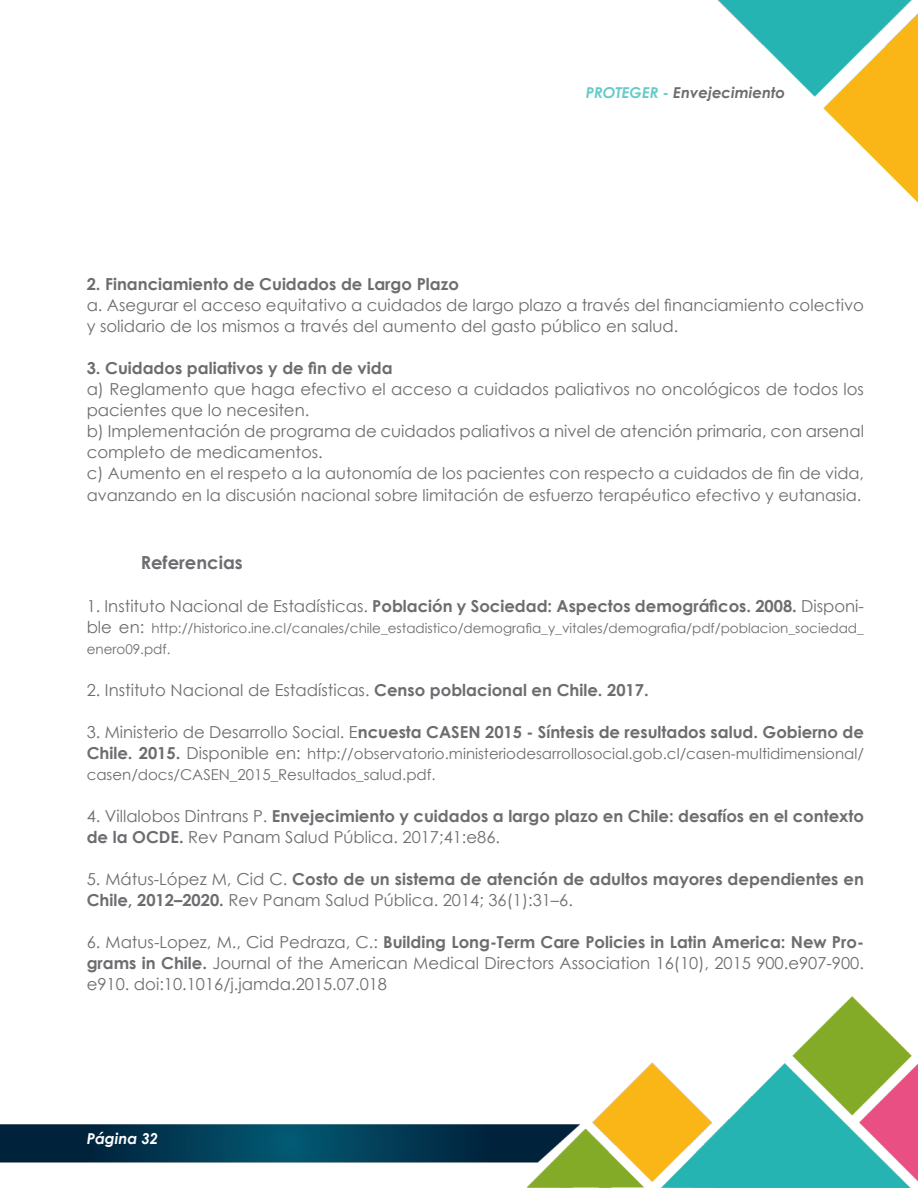
<style>
.page{position:relative;width:918px;height:1188px;background:#fff}
.page>*{position:absolute;margin:0;border:0;box-sizing:border-box;transform-origin:0 0}
.t1{font:700 18px "Century Gothic";color:#6c6d70}
.t2{font:16.5px/21px "Century Gothic";color:#6c6d70}
.t3{font:700 16.5px/21px "Century Gothic";color:#6c6d70}
.t4{font:16.2px/22.5px "Century Gothic";color:#6c6d70}
.t5{font:15px/21px "Century Gothic";color:#6c6d70}
.t6{font:italic 700 15px "Century Gothic";color:#6c6d70}
.t7{font:italic 700 15px "Century Gothic";color:#fff}
.t8{font:13.5px/21px "Century Gothic";color:#6c6d70}
.s1{color:#67caca}
.s2{font-size:16.5px}
.s3{font-weight:400}
.s4{font-weight:700}
.s5{font-weight:700;font-size:16.5px}
</style>
<div class="page">
<img style="left:0;top:0;width:918px;height:1188px">
<p class="t6" style="left:586px;top:81px;width:201px"><span class="s1">PROTEGER -</span> Envejecimiento</p>
<p class="t3" style="left:87px;top:273px;width:374px">2. Financiamiento de Cuidados de Largo Plazo</p>
<p class="t2" style="left:87px;top:294px;width:779px">a. Asegurar el acceso equitativo a cuidados de largo plazo a través del financiamiento colectivo y solidario de los mismos a través del aumento del gasto público en salud.</p>
<p class="t3" style="left:87px;top:357px;width:307px">3. Cuidados paliativos y de fin de vida</p>
<p class="t2" style="left:87px;top:378px;width:779px">a) Reglamento que haga efectivo el acceso a cuidados paliativos no oncológicos de todos los pacientes que lo necesiten.<br>b) Implementación de programa de cuidados paliativos a nivel de atención primaria, con arsenal completo de medicamentos.</p>
<p class="t4" style="left:87px;top:461px;width:779px"><span class="s2">c)</span> Aumento en el respeto a la autonomía de los pacientes con respecto a cuidados de fin de vida, avanzando en la discusión nacional sobre limitación de esfuerzo terapéutico efectivo y eutanasia.</p>
<p class="t1" style="left:141px;top:549px;width:104px">Referencias</p>
<p class="t3" style="left:87px;top:595px;width:779px"><span class="s3">1. Instituto Nacional de Estadísticas.</span> Población y Sociedad: Aspectos demográficos. 2008. <span class="s3">Disponi-</span></p>
<p class="t8" style="left:87px;top:618px;width:779px"><span class="s2">ble en:</span> http://historico.ine.cl/canales/chile_estadistico/demografia_y_vitales/demografia/pdf/poblacion_sociedad_ enero09.pdf.</p>
<p class="t2" style="left:87px;top:680px;width:564px">2. Instituto Nacional de Estadísticas. <span class="s4">Censo poblacional en Chile. 2017.</span></p>
<p class="t3" style="left:87px;top:721px;width:779px"><span class="s3">3. Ministerio de Desarrollo Social. E</span>ncuesta CASEN 2015 - Síntesis de resultados salud. Gobierno de</p>
<p class="t5" style="left:87px;top:743px;width:779px"><span class="s5">Chile. 2015.</span> <span class="s2">Disponible en:</span> http://observatorio.ministeriodesarrollosocial.gob.cl/casen-multidimensional/ casen/docs/CASEN_2015_Resultados_salud.pdf.</p>
<p class="t3" style="left:87px;top:805px;width:779px"><span class="s3">4. Villalobos Dintrans P.</span> Envejecimiento y cuidados a largo plazo en Chile: desafíos en el contexto de la OCDE. <span class="s3">Rev Panam Salud Pública. 2017;41:e86.</span></p>
<p class="t3" style="left:87px;top:868px;width:779px"><span class="s3">5. Mátus-López M, Cid C.</span> Costo de un sistema de atención de adultos mayores dependientes en<br>Chile, 2012–2020. <span class="s3">Rev Panam Salud Pública. 2014; 36(1):31–6.</span></p>
<p class="t2" style="left:87px;top:932px;width:779px;text-align:justify">6. Matus-Lopez, M., Cid Pedraza, C.: <span class="s4">Building Long-Term Care Policies in Latin America: New Pro&shy;grams in Chile.</span> Journal of the American Medical Directors Association 16(10), 2015 900.e907-900. e910. doi:10.1016/j.jamda.2015.07.018</p>
<p class="t7" style="left:87px;top:1127px;width:73px">Página 32</p>
</div>
